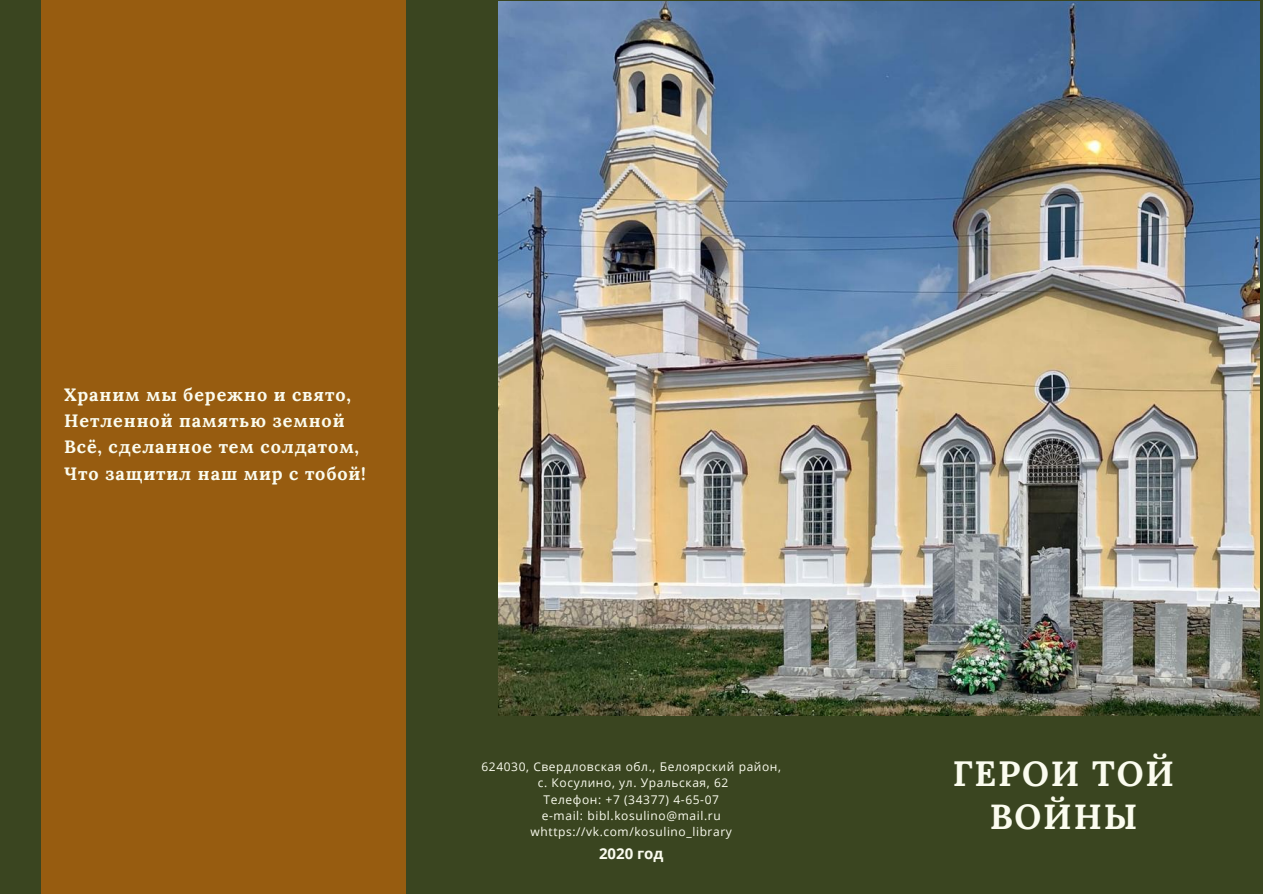
<style>
.page{position:relative;width:1263px;height:894px;background:#fff}
.page>*{position:absolute;margin:0;border:0;box-sizing:border-box;transform-origin:0 0}
.t1{font:700 34.95px/43.8px "Lora";letter-spacing:.05em;color:#fbfcef;text-align:center}
.t2{font:700 18px/26.2px "Lora";letter-spacing:.05em;color:#fbfcef}
.t3{font:700 15px "Open Sans";color:#fbfcef}
.t4{font:12px/16.4px "Open Sans";letter-spacing:.05em;color:#fbfcef;text-align:center}
</style>
<div class="page">
<div style="left:0;top:0;width:1263px;height:893px;background:#3a4520"></div>
<div style="left:42px;top:0;width:364px;height:893px;background:#975c10"></div>
<img style="left:499px;top:1px;width:760px;height:713px">
<h2 class="t2" style="left:64px;top:381px;width:303px">Храним мы бережно и свято,<br>Нетленной памятью земной<br>Всё, сделанное тем солдатом,<br>Что защитил наш мир с тобой!</h2>
<p class="t4" style="left:481px;top:757px;width:301px">624030, Свердловская обл., Белоярский район, с. Косулино, ул. Уральская, 62<br>Телефон: +7 (34377) 4-65-07<br>e-mail: bibl.kosulino@mail.ru whttps://vk.com/kosulino_library</p>
<p class="t3" style="left:599px;top:843px;width:66px">2020 год</p>
<h1 class="t1" style="left:953px;top:750px;width:223px">ГЕРОИ ТОЙ<br>ВОЙНЫ</h1>
</div>
